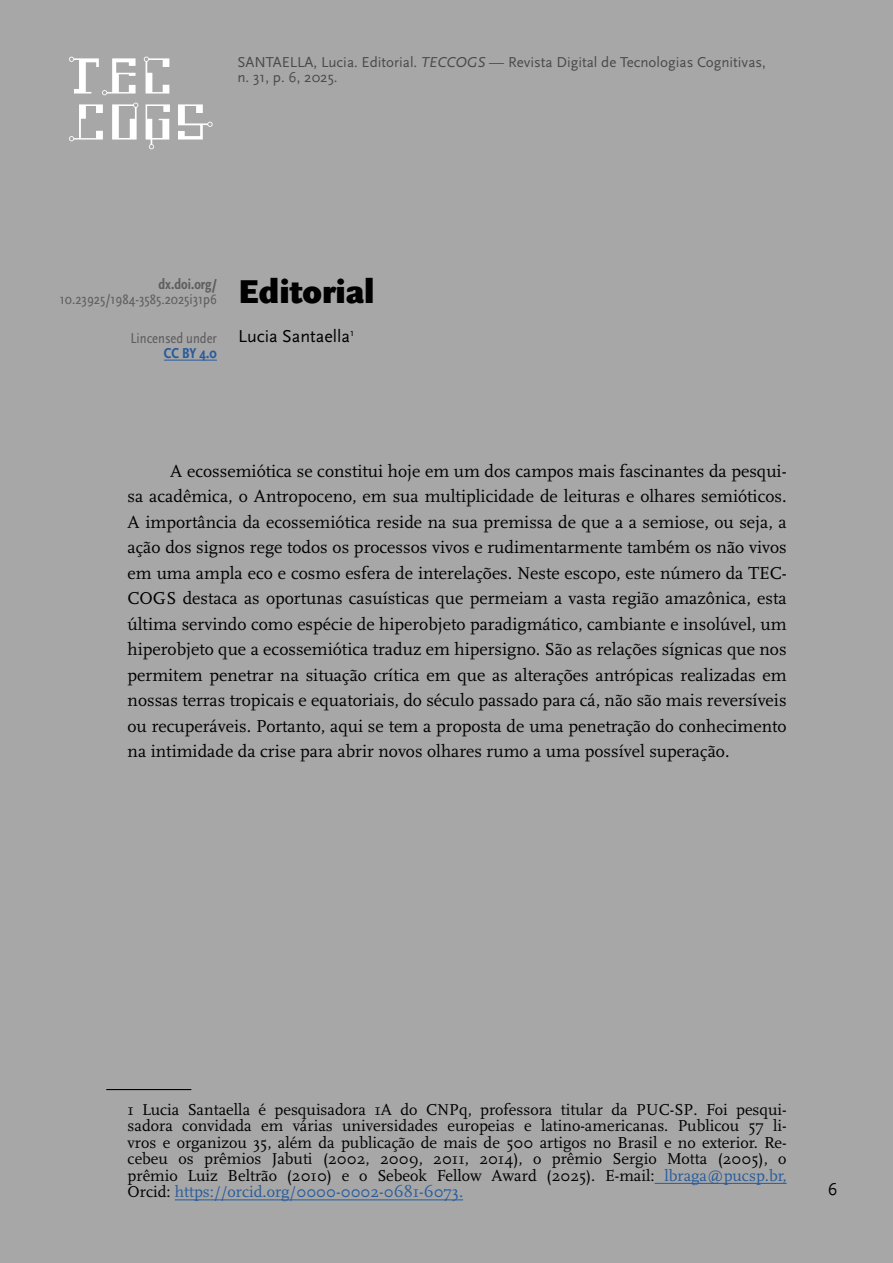
<style>
.page{position:relative;width:893px;height:1263px;background:#a7a7a7}
.page>*{position:absolute;margin:0;border:0;box-sizing:border-box;transform-origin:0 0}
.t1{font:900 34.5px "Scala Sans";color:#000}
.t2{font:18px/25.5px "Scala";color:#000;text-align:justify}
.t3{font:18px "Scala Sans";color:#000}
.t4{font:16.5px/16.5px "Scala";color:#000;text-align:justify}
.t5{font:15px/15px "Scala Sans";color:#4a4a49}
.t6{font:15px "Scala Sans Cond";color:#5f5e5e}
.t7{font:700 15px "Scala Sans Cond";color:#5f5e5e}
.t8{font:700 15px "Scala Sans Cond";color:#275b9b}
.s1{font-style:italic}
.s2{color:#275b9b}
</style>
<div class="page">
<svg style="left:69px;top:57px;width:67px;height:38px"></svg>
<svg style="left:144px;top:57px;width:25px;height:37px"></svg>
<svg style="left:69px;top:104px;width:34px;height:37px"></svg>
<svg style="left:112px;top:103px;width:26px;height:37px"></svg>
<svg style="left:178px;top:104px;width:35px;height:36px"></svg>
<svg style="left:146px;top:104px;width:24px;height:45px"></svg>
<hr style="left:106px;top:1089px;width:85px;height:1px;background:#000">
<hr style="left:655px;top:1183px;width:132px;height:1px;background:#275b9b">
<hr style="left:175px;top:1199px;width:288px;height:1px;background:#275b9b">
<hr style="left:164px;top:360px;width:53px;height:1px;background:#275b9b">
<p class="t5" style="left:237px;top:55px;width:530px">SANTAELLA, Lucia. Editorial. <span class="s1">TECCOGS</span> — Revista Digital de Tecnologias Cognitivas, n. 31, p. 6, 2025.</p>
<p class="t7" style="left:159px;top:276px;width:60px">dx.doi.org/</p>
<p class="t6" style="left:60px;top:291px;width:159px">10.23925/1984-3585.2025i31p6</p>
<p class="t6" style="left:130px;top:330px;width:88px">Lincensed under</p>
<p class="t8" style="left:164px;top:345px;width:55px">CC BY 4.0</p>
<h1 class="t1" style="left:238px;top:273px;width:138px">Editorial</h1>
<p class="t3" style="left:238px;top:326px;width:117px">Lucia Santaella<sup>1</sup></p>
<p class="t2" style="left:128px;top:458px;width:661px;text-indent:43px">A ecossemiótica se constitui hoje em um dos campos mais fascinantes da pesqui&shy;sa acadêmica, o Antropoceno, em sua multiplicidade de leituras e olhares semióticos.<br>A importância da ecossemiótica reside na sua premissa de que a a semiose, ou seja, a ação dos signos rege todos os processos vivos e rudimentarmente também os não vivos em uma ampla eco e cosmo esfera de interelações. Neste escopo, este número da TEC-COGS destaca as oportunas casuísticas que permeiam a vasta região amazônica, esta última servindo como espécie de hiperobjeto paradigmático, cambiante e insolúvel, um hiperobjeto que a ecossemiótica traduz em hipersigno. São as relações sígnicas que nos permitem penetrar na situação crítica em que as alterações antrópicas realizadas em nossas terras tropicais e equatoriais, do século passado para cá, não são mais reversíveis ou recuperáveis. Portanto, aqui se tem a proposta de uma penetração do conhecimento na intimidade da crise para abrir novos olhares rumo a uma possível superação.</p>
<p class="t4" style="left:128px;top:1101px;width:661px">1 Lucia Santaella é pesquisadora 1A do CNPq, professora titular da PUC-SP. Foi pesqui&shy;sadora convidada em várias universidades europeias e latino-americanas. Publicou 57 li&shy;vros e organizou 35, além da publicação de mais de 500 artigos no Brasil e no exterior. Re&shy;cebeu os prêmios Jabuti (2002, 2009, 2011, 2014), o prêmio Sergio Motta (2005), o prêmio Luiz Beltrão (2010) e o Sebeok Fellow Award (2025). E-mail: <span class="s2">lbraga@pucsp.br, </span>Orcid: <span class="s2">https://orcid.org/0000-0002-0681-6073.</span></p>
<p class="t3" style="left:828px;top:1180px;width:11px">6</p>
</div>
